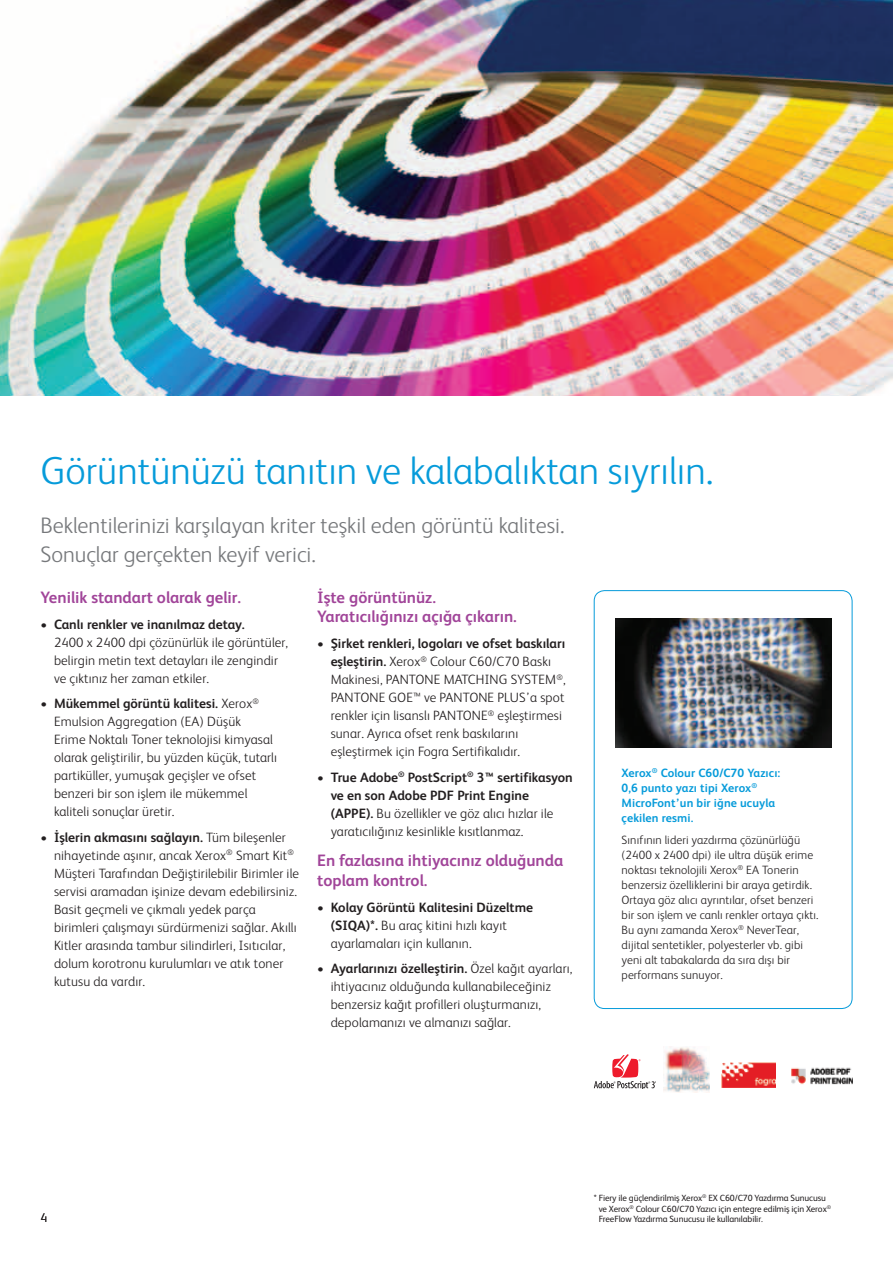
<style>
.page{position:relative;width:893px;height:1263px;background:#fff}
.page>*{position:absolute;margin:0;border:0;box-sizing:border-box;transform-origin:0 0}
.t1{font:300 39px "Xerox Sans";color:#069bda}
.t2{font:300 22.5px/28.5px "Xerox Sans";color:#76787b}
.t3{font:700 16.5px/19.5px "Xerox Sans";color:#a14599}
.t4{font:300 13.5px/18px "Xerox Sans";letter-spacing:.01em;color:#231f20}
.t5{font:300 12.75px "Xerox Sans";color:#231f20}
.t6{font:300 12px/15px "Xerox Sans";letter-spacing:.01em;color:#231f20}
.t7{font:700 12px/15px "Xerox Sans";letter-spacing:.01em;color:#069bda}
.t8{font:9px/10.5px "Xerox Sans";letter-spacing:-.01em;color:#231f20}
.s1{font-weight:700}
</style>
<div class="page">
<img style="left:0;top:0;width:893px;height:395px">
<div style="left:594px;top:590px;width:258px;height:419px;border:1px solid #069bda;border-radius:10px"></div>
<img style="left:615px;top:618px;width:216px;height:129px">
<svg style="left:594px;top:1054px;width:62px;height:35px"></svg>
<img style="left:664px;top:1047px;width:45px;height:46px">
<img style="left:722px;top:1063px;width:54px;height:24px">
<img style="left:791px;top:1067px;width:61px;height:18px">
<h1 class="t1" style="left:40px;top:445px;width:674px">Görüntünüzü tanıtın ve kalabalıktan sıyrılın.</h1>
<h2 class="t2" style="left:40px;top:510px;width:525px">Beklentilerinizi karşılayan kriter teşkil eden görüntü kalitesi.<br>Sonuçlar gerçekten keyif verici.</h2>
<p class="t3" style="left:40px;top:587px;width:202px">Yenilik standart olarak gelir.</p>
<p class="t4" style="left:54px;top:614px;width:236px;text-indent:-14px">• <span class="s1">Canlı renkler ve inanılmaz detay.<br></span>2400 x 2400 dpi çözünürlük ile görüntüler, belirgin metin text detayları ile zengindir ve çıktınız her zaman etkiler.</p>
<p class="t4" style="left:54px;top:694px;width:225px;text-indent:-14px">• <span class="s1">Mükemmel görüntü kalitesi.</span> Xerox<sup>® </sup>Emulsion Aggregation (EA) Düşük<br>Erime Noktalı Toner teknolojisi kimyasal olarak geliştirilir, bu yüzden küçük, tutarlı partiküller, yumuşak geçişler ve ofset benzeri bir son işlem ile mükemmel kaliteli sonuçlar üretir.</p>
<p class="t4" style="left:54px;top:827px;width:247px;text-indent:-14px">• <span class="s1">İşlerin akmasını sağlayın.</span> Tüm bileşenler nihayetinde aşınır, ancak Xerox<sup>®</sup> Smart Kit<sup>® </sup>Müşteri Tarafından Değiştirilebilir Birimler ile servisi aramadan işinize devam edebilirsiniz.<br>Basit geçmeli ve çıkmalı yedek parça birimleri çalışmayı sürdürmenizi sağlar. Akıllı Kitler arasında tambur silindirleri, Isıtıcılar, dolum korotronu kurulumları ve atık toner kutusu da vardır.</p>
<p class="t3" style="left:317px;top:587px;width:201px">İşte görüntünüz.<br>Yaratıcılığınızı açığa çıkarın.</p>
<p class="t4" style="left:331px;top:634px;width:236px;text-indent:-14px">• <span class="s1">Şirket renkleri, logoları ve ofset baskıları eşleştirin.</span> Xerox<sup>®</sup> Colour C60/C70 Baskı Makinesi, PANTONE MATCHING SYSTEM<sup>®</sup>, PANTONE GOE™ ve PANTONE PLUS’a spot renkler için lisanslı PANTONE<sup>®</sup> eşleştirmesi sunar. Ayrıca ofset renk baskılarını eşleştirmek için Fogra Sertifikalıdır.</p>
<p class="t4" style="left:331px;top:767px;width:244px;text-indent:-13px">• <span class="s1">True Adobe</span><sup>®</sup> <span class="s1">PostScript</span><sup>®</sup> <span class="s1">3™ sertifikasyon ve en son Adobe PDF Print Engine (APPE).</span> Bu özellikler ve göz alıcı hızlar ile yaratıcılığınız kesinlikle kısıtlanmaz.</p>
<p class="t3" style="left:317px;top:850px;width:248px">En fazlasına ihtiyacınız olduğunda toplam kontrol.</p>
<p class="t4" style="left:331px;top:897px;width:204px;text-indent:-14px">• <span class="s1">Kolay Görüntü Kalitesini Düzeltme (SIQA)*.</span> Bu araç kitini hızlı kayıt ayarlamaları için kullanın.</p>
<p class="t4" style="left:331px;top:959px;width:243px;text-indent:-14px">• <span class="s1">Ayarlarınızı özelleştirin.</span> Özel kağıt ayarları, ihtiyacınız olduğunda kullanabileceğiniz benzersiz kağıt profilleri oluşturmanızı, depolamanızı ve almanızı sağlar.</p>
<p class="t7" style="left:622px;top:764px;width:160px">Xerox<sup>®</sup> Colour C60/C70 Yazıcı:<br>0,6 punto yazı tipi Xerox<sup>®<br></sup>MicroFont’un bir iğne ucuyla çekilen resmi.</p>
<p class="t6" style="left:622px;top:832px;width:199px">Sınıfının lideri yazdırma çözünürlüğü (2400 x 2400 dpi) ile ultra düşük erime noktası teknolojili Xerox<sup>®</sup> EA Tonerin benzersiz özelliklerini bir araya getirdik.<br>Ortaya göz alıcı ayrıntılar, ofset benzeri bir son işlem ve canlı renkler ortaya çıktı.<br>Bu aynı zamanda Xerox<sup>®</sup> NeverTear, dijital sentetikler, polyesterler vb. gibi yeni alt tabakalarda da sıra dışı bir performans sunuyor.</p>
<p class="t5" style="left:40px;top:1210px;width:8px">4</p>
<p class="t8" style="left:599px;top:1193px;width:234px;text-indent:-5px">* Fiery ile güçlendirilmiş Xerox<sup>®</sup> EX C60/C70 Yazdırma Sunucusu ve Xerox<sup>®</sup> Colour C60/C70 Yazıcı için entegre edilmiş için Xerox<sup>®<br></sup>FreeFlow Yazdırma Sunucusu ile kullanılabilir.</p>
</div>
